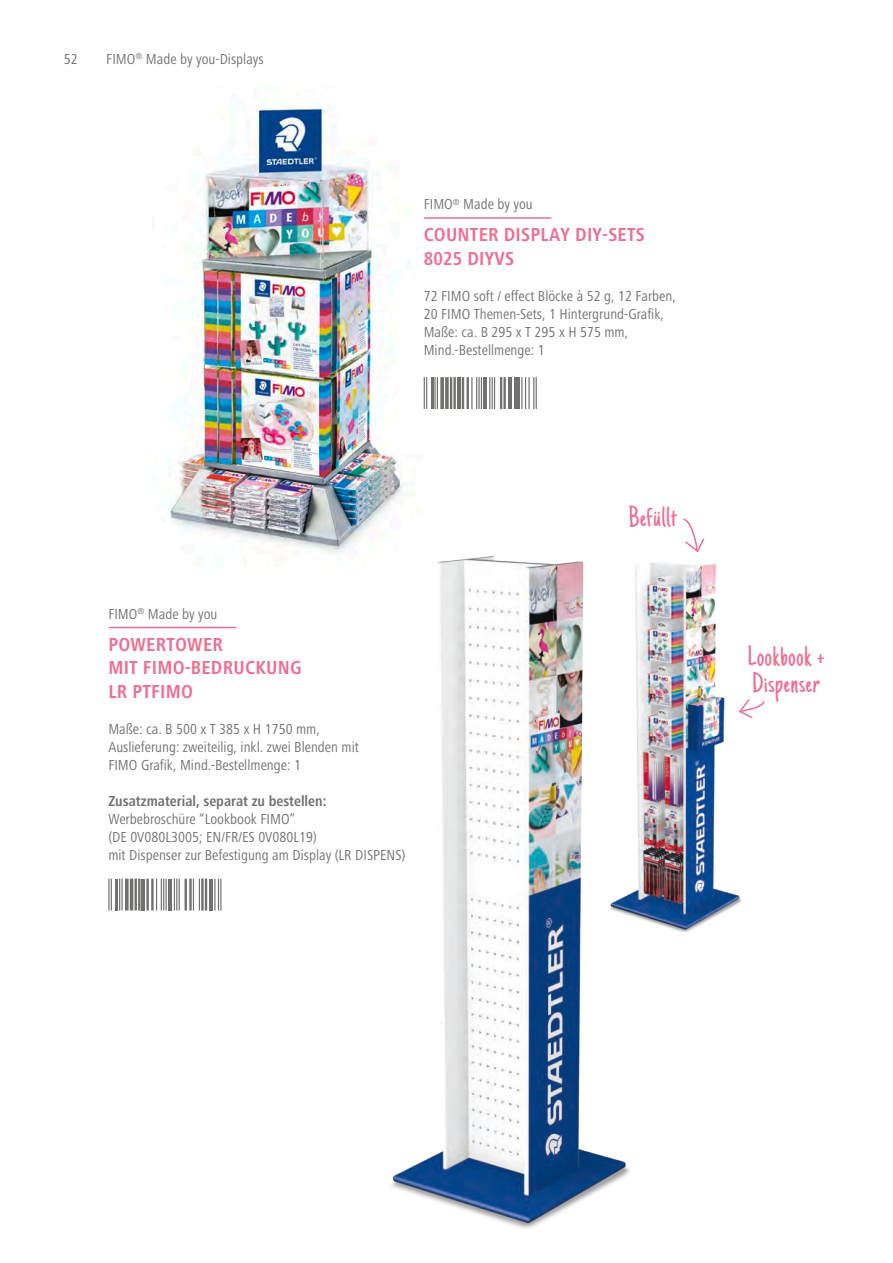
<style>
.page{position:relative;width:893px;height:1263px;background:#fff}
.page>*{position:absolute;margin:0;border:0;box-sizing:border-box;transform-origin:0 0}
.t1{font:28.5px/27px "Just Another Hand";letter-spacing:.03em;color:#ed6e91}
.t2{font:700 condensed 19.5px/23.4px "Frutiger Next LTW1 G";letter-spacing:.01em;color:#ed6e91}
.t3{font:condensed 15px/18px "Frutiger Next LTW1 G";color:#70706f}
.t4{font:700 condensed 15px "Frutiger Next LTW1 G";color:#70706f}
</style>
<div class="page">
<img style="left:166px;top:105px;width:271px;height:448px">
<hr style="left:424px;top:217px;width:127px;height:2px;background:#ed6e91">
<hr style="left:426px;top:377px;width:1px;height:32px;background:#70706f">
<hr style="left:424px;top:377px;width:1px;height:32px;background:#70706f">
<hr style="left:431px;top:377px;width:2px;height:32px;background:#70706f">
<hr style="left:437px;top:377px;width:1px;height:32px;background:#70706f">
<hr style="left:434px;top:377px;width:2px;height:32px;background:#70706f">
<svg style="left:445px;top:377px;width:4px;height:32px"></svg>
<svg style="left:440px;top:377px;width:4px;height:32px"></svg>
<hr style="left:453px;top:377px;width:3px;height:32px;background:#70706f">
<hr style="left:450px;top:377px;width:2px;height:32px;background:#70706f">
<hr style="left:457px;top:377px;width:4px;height:32px;background:#70706f">
<hr style="left:467px;top:377px;width:2px;height:32px;background:#70706f">
<hr style="left:462px;top:377px;width:2px;height:32px;background:#70706f">
<hr style="left:481px;top:377px;width:1px;height:32px;background:#70706f">
<hr style="left:478px;top:377px;width:2px;height:32px;background:#70706f">
<hr style="left:476px;top:377px;width:1px;height:32px;background:#70706f">
<hr style="left:471px;top:377px;width:1px;height:32px;background:#70706f">
<hr style="left:483px;top:377px;width:4px;height:32px;background:#70706f">
<hr style="left:494px;top:377px;width:1px;height:32px;background:#70706f">
<hr style="left:492px;top:377px;width:1px;height:32px;background:#70706f">
<hr style="left:489px;top:377px;width:1px;height:32px;background:#70706f">
<hr style="left:503px;top:377px;width:3px;height:32px;background:#70706f">
<hr style="left:500px;top:377px;width:2px;height:32px;background:#70706f">
<hr style="left:508px;top:377px;width:4px;height:32px;background:#70706f">
<hr style="left:514px;top:377px;width:1px;height:32px;background:#70706f">
<hr style="left:517px;top:377px;width:3px;height:32px;background:#70706f">
<hr style="left:536px;top:377px;width:1px;height:32px;background:#70706f">
<hr style="left:533px;top:377px;width:1px;height:32px;background:#70706f">
<hr style="left:528px;top:377px;width:2px;height:32px;background:#70706f">
<hr style="left:525px;top:377px;width:1px;height:32px;background:#70706f">
<hr style="left:521px;top:377px;width:1px;height:32px;background:#70706f">
<img style="left:353px;top:536px;width:277px;height:693px">
<img style="left:589px;top:550px;width:153px;height:385px">
<svg style="left:682px;top:518px;width:23px;height:35px"></svg>
<hr style="left:111px;top:879px;width:1px;height:31px;background:#70706f">
<hr style="left:108px;top:879px;width:2px;height:31px;background:#70706f">
<hr style="left:115px;top:879px;width:3px;height:31px;background:#70706f">
<hr style="left:121px;top:879px;width:2px;height:31px;background:#70706f">
<hr style="left:119px;top:879px;width:1px;height:31px;background:#70706f">
<hr style="left:130px;top:879px;width:3px;height:31px;background:#70706f">
<svg style="left:125px;top:879px;width:4px;height:31px"></svg>
<hr style="left:138px;top:879px;width:2px;height:31px;background:#70706f">
<hr style="left:135px;top:879px;width:2px;height:31px;background:#70706f">
<hr style="left:142px;top:879px;width:3px;height:31px;background:#70706f">
<hr style="left:151px;top:879px;width:3px;height:31px;background:#70706f">
<hr style="left:146px;top:879px;width:3px;height:31px;background:#70706f">
<hr style="left:165px;top:879px;width:2px;height:31px;background:#70706f">
<hr style="left:163px;top:879px;width:1px;height:31px;background:#70706f">
<hr style="left:161px;top:879px;width:1px;height:31px;background:#70706f">
<hr style="left:156px;top:879px;width:1px;height:31px;background:#70706f">
<hr style="left:168px;top:879px;width:3px;height:31px;background:#70706f">
<hr style="left:179px;top:879px;width:1px;height:31px;background:#70706f">
<hr style="left:176px;top:879px;width:1px;height:31px;background:#70706f">
<hr style="left:174px;top:879px;width:1px;height:31px;background:#70706f">
<hr style="left:189px;top:879px;width:3px;height:31px;background:#70706f">
<hr style="left:185px;top:879px;width:2px;height:31px;background:#70706f">
<hr style="left:199px;top:879px;width:1px;height:31px;background:#70706f">
<hr style="left:193px;top:879px;width:1px;height:31px;background:#70706f">
<hr style="left:205px;top:879px;width:2px;height:31px;background:#70706f">
<hr style="left:201px;top:879px;width:3px;height:31px;background:#70706f">
<hr style="left:210px;top:879px;width:3px;height:31px;background:#70706f">
<hr style="left:220px;top:879px;width:1px;height:31px;background:#70706f">
<hr style="left:218px;top:879px;width:1px;height:31px;background:#70706f">
<hr style="left:214px;top:879px;width:1px;height:31px;background:#70706f">
<svg style="left:738px;top:698px;width:27px;height:21px"></svg>
<hr style="left:110px;top:627px;width:126px;height:1px;background:#ed6e91">
<p class="t3" style="left:64px;top:50px;width:15px">52</p>
<p class="t3" style="left:106px;top:50px;width:159px">FIMO<sup>®</sup> Made by you-Displays</p>
<p class="t3" style="left:424px;top:195px;width:111px">FIMO<sup>®</sup> Made by you</p>
<h2 class="t2" style="left:424px;top:223px;width:223px">COUNTER DISPLAY DIY-SETS<br>8025 DIYVS</h2>
<p class="t3" style="left:424px;top:287px;width:254px">72 FIMO soft / effect Blöcke à 52 g, 12 Farben, 20 FIMO Themen-Sets, 1 Hintergrund-Grafik, Maße: ca. B 295 x T 295 x H 575 mm, Mind.-Bestellmenge: 1</p>
<p class="t3" style="left:108px;top:605px;width:111px">FIMO<sup>®</sup> Made by you</p>
<h2 class="t2" style="left:108px;top:633px;width:195px">POWERTOWER<br>MIT FIMO-BEDRUCKUNG<br>LR PTFIMO</h2>
<p class="t3" style="left:108px;top:720px;width:252px">Maße: ca. B 500 x T 385 x H 1750 mm,<br>Auslieferung: zweiteilig, inkl. zwei Blenden mit<br>FIMO Grafik, Mind.-Bestellmenge: 1</p>
<p class="t4" style="left:108px;top:792px;width:220px">Zusatzmaterial, separat zu bestellen:</p>
<p class="t3" style="left:108px;top:810px;width:299px">Werbebroschüre “Lookbook FIMO”<br>(DE 0V080L3005; EN/FR/ES 0V080L19)<br>mit Dispenser zur Befestigung am Display (LR DISPENS)</p>
<h1 class="t1" style="left:628px;top:504px;width:50px">Befüllt</h1>
<h1 class="t1" style="left:747px;top:644px;width:78px">Lookbook +<br>Dispenser</h1>
</div>
